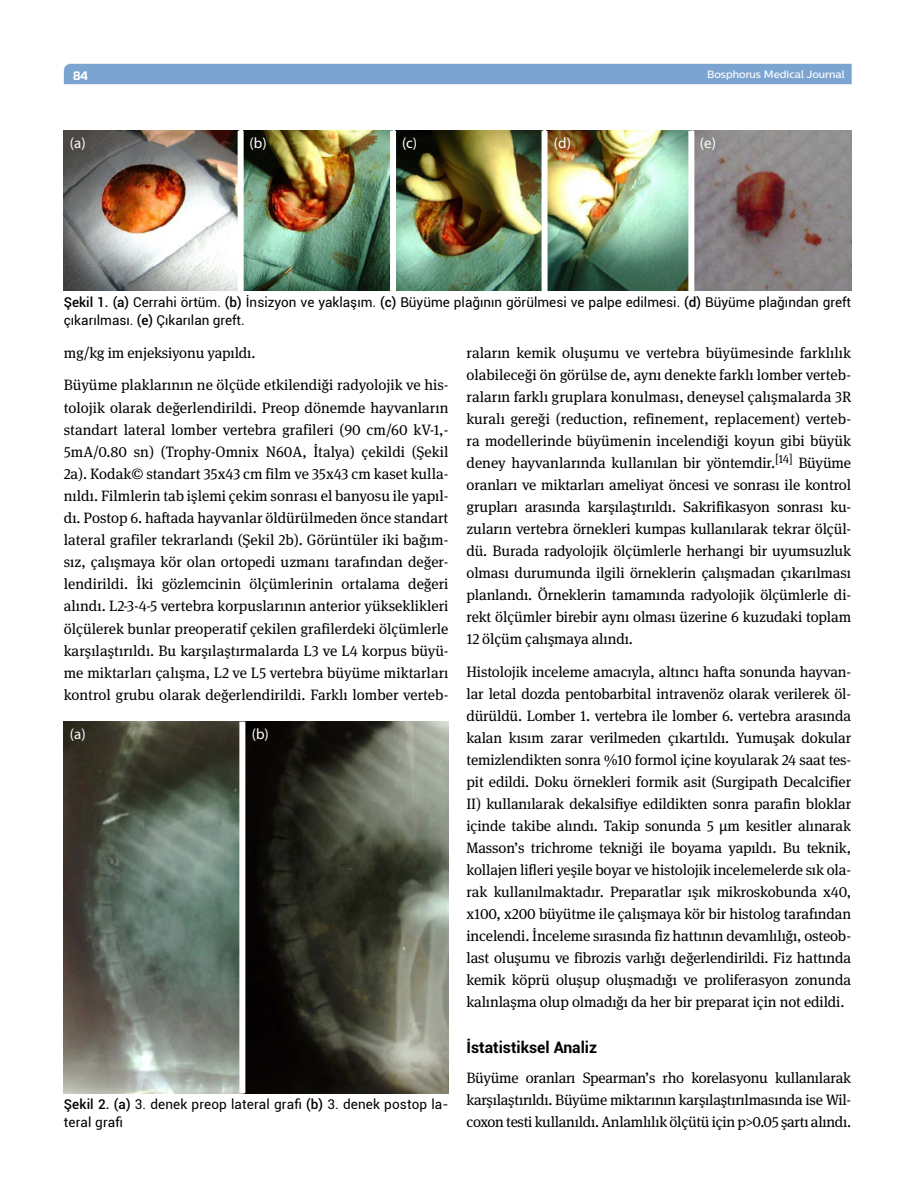
<style>
.page{position:relative;width:915px;height:1191px;background:#fff}
.page>*{position:absolute;margin:0;border:0;box-sizing:border-box;transform-origin:0 0}
.t1{font:700 15.75px "Roboto";color:#000}
.t2{font:15px/22px "DG Meta Serif Science";letter-spacing:-.01em;color:#000;text-align:justify}
.t3{font:15px "Myriad Pro";color:#fff}
.t4{font:13.5px/18px "Roboto";color:#000}
.t5{font:12px "Prototype";color:#fff}
.t6{font:500 10.5px "Centrale Sans";color:#fff}
.s1{font-weight:500}
</style>
<div class="page">
<div style="left:64px;top:64px;width:787px;height:20px;background:#7ca4d1"></div>
<img style="left:64px;top:131px;width:173px;height:160px">
<img style="left:243px;top:131px;width:147px;height:160px">
<img style="left:396px;top:131px;width:145px;height:160px">
<img style="left:547px;top:131px;width:141px;height:160px">
<img style="left:694px;top:131px;width:156px;height:160px">
<img style="left:64px;top:721px;width:384px;height:372px">
<div style="left:239px;top:721px;width:6px;height:372px;background:#fff"></div>
<p class="t5" style="left:73px;top:68px;width:16px">84</p>
<p class="t6" style="left:707px;top:68px;width:139px">Bosphorus Medical Journal</p>
<p class="t3" style="left:70px;top:134px;width:17px">(a)</p>
<p class="t3" style="left:249px;top:134px;width:19px">(b)</p>
<p class="t3" style="left:402px;top:134px;width:17px">(c)</p>
<p class="t3" style="left:553px;top:134px;width:18px">(d)</p>
<p class="t3" style="left:699px;top:134px;width:18px">(e)</p>
<p class="t4" style="left:64px;top:293px;width:788px"><span class="s1">Şekil 1. (a)</span> Cerrahi örtüm. <span class="s1">(b)</span> İnsizyon ve yaklaşım. <span class="s1">(c)</span> Büyüme plağının görülmesi ve palpe edilmesi. <span class="s1">(d)</span> Büyüme plağından greft çıkarılması. <span class="s1">(e)</span> Çıkarılan greft.</p>
<p class="t2" style="left:64px;top:336px;width:386px;line-height:32.7px">mg/kg im enjeksiyonu yapıldı.<br>Büyüme plaklarının ne ölçüde etkilendiği radyolojik ve his-</p>
<p class="t2" style="left:64px;top:396px;width:386px">tolojik olarak değerlendirildi. Preop dönemde hayvanların standart lateral lomber vertebra grafileri (90 cm/60 kV-1,- 5mA/0.80 sn) (Trophy-Omnix N60A, İtalya) çekildi (Şekil 2a). Kodak© standart 35x43 cm film ve 35x43 cm kaset kulla&shy;nıldı. Filmlerin tab işlemi çekim sonrası el banyosu ile yapıl&shy;dı. Postop 6. haftada hayvanlar öldürülmeden önce standart lateral grafiler tekrarlandı (Şekil 2b). Görüntüler iki bağım&shy;sız, çalışmaya kör olan ortopedi uzmanı tarafından değer&shy;lendirildi. İki gözlemcinin ölçümlerinin ortalama değeri alındı. L2-3-4-5 vertebra korpuslarının anterior yükseklikleri ölçülerek bunlar preoperatif çekilen grafilerdeki ölçümlerle karşılaştırıldı. Bu karşılaştırmalarda L3 ve L4 korpus büyü&shy;me miktarları çalışma, L2 ve L5 vertebra büyüme miktarları kontrol grubu olarak değerlendirildi. Farklı lomber verteb-</p>
<p class="t3" style="left:70px;top:724px;width:17px">(a)</p>
<p class="t3" style="left:252px;top:724px;width:19px">(b)</p>
<p class="t4" style="left:64px;top:1094px;width:386px"><span class="s1">Şekil 2. (a)</span> 3. denek preop lateral grafi <span class="s1">(b)</span> 3. denek postop la&shy;teral grafi</p>
<p class="t2" style="left:466px;top:341px;width:386px">raların kemik oluşumu ve vertebra büyümesinde farklılık olabileceği ön görülse de, aynı denekte farklı lomber verteb&shy;raların farklı gruplara konulması, deneysel çalışmalarda 3R kuralı gereği (reduction, refinement, replacement) verteb&shy;ra modellerinde büyümenin incelendiği koyun gibi büyük deney hayvanlarında kullanılan bir yöntemdir.<sup>[14]</sup> Büyüme oranları ve miktarları ameliyat öncesi ve sonrası ile kontrol grupları arasında karşılaştırıldı. Sakrifikasyon sonrası ku&shy;zuların vertebra örnekleri kumpas kullanılarak tekrar ölçül&shy;dü. Burada radyolojik ölçümlerle herhangi bir uyumsuzluk olması durumunda ilgili örneklerin çalışmadan çıkarılması planlandı. Örneklerin tamamında radyolojik ölçümlerle di&shy;rekt ölçümler birebir aynı olması üzerine 6 kuzudaki toplam 12 ölçüm çalışmaya alındı.</p>
<p class="t2" style="left:466px;top:660px;width:386px">Histolojik inceleme amacıyla, altıncı hafta sonunda hayvan&shy;lar letal dozda pentobarbital intravenöz olarak verilerek öl&shy;dürüldü. Lomber 1. vertebra ile lomber 6. vertebra arasında kalan kısım zarar verilmeden çıkartıldı. Yumuşak dokular temizlendikten sonra %10 formol içine koyularak 24 saat tes&shy;pit edildi. Doku örnekleri formik asit (Surgipath Decalcifier II) kullanılarak dekalsifiye edildikten sonra parafin bloklar içinde takibe alındı. Takip sonunda 5 μm kesitler alınarak Masson’s trichrome tekniği ile boyama yapıldı. Bu teknik, kollajen lifleri yeşile boyar ve histolojik incelemelerde sık ola&shy;rak kullanılmaktadır. Preparatlar ışık mikroskobunda x40, x100, x200 büyütme ile çalışmaya kör bir histolog tarafından incelendi. İnceleme sırasında fiz hattının devamlılığı, osteob&shy;last oluşumu ve fibrozis varlığı değerlendirildi. Fiz hattında kemik köprü oluşup oluşmadığı ve proliferasyon zonunda kalınlaşma olup olmadığı da her bir preparat için not edildi.</p>
<p class="t1" style="left:466px;top:1035px;width:132px">İstatistiksel Analiz</p>
<p class="t2" style="left:466px;top:1066px;width:386px">Büyüme oranları Spearman’s rho korelasyonu kullanılarak karşılaştırıldı. Büyüme miktarının karşılaştırılmasında ise Wil&shy;coxon testi kullanıldı. Anlamlılık ölçütü için p&gt;0.05 şartı alındı.</p>
</div>
